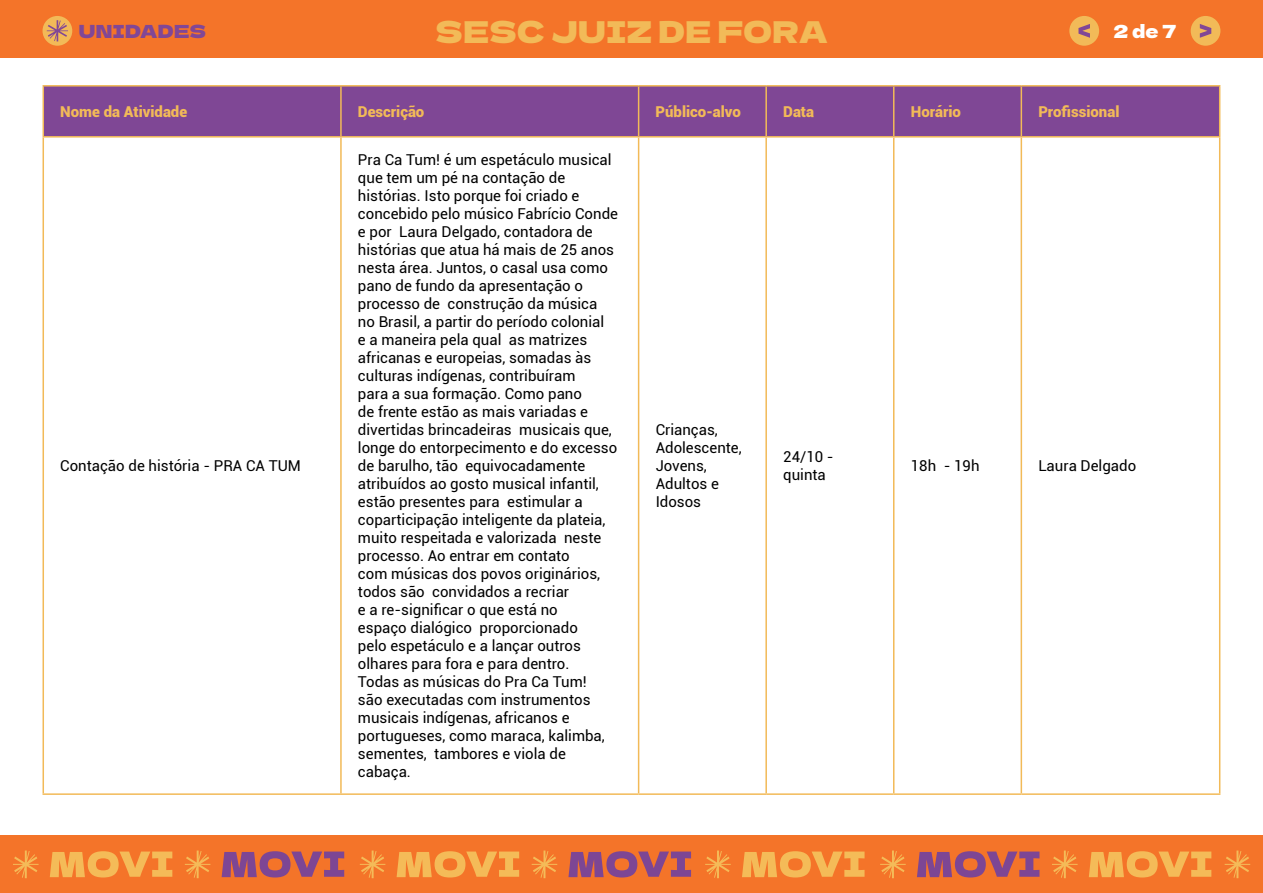
<style>
.page{position:relative;width:1263px;height:893px;background:#fff}
.page>*{position:absolute;margin:0;border:0;box-sizing:border-box;transform-origin:0 0}
.t1{font:30px "Dela Gothic One";letter-spacing:.015em;color:#f2ba58}
.t2{font:18px "Dela Gothic One";letter-spacing:.015em;color:#814796}
.t3{font:18px "Dela Gothic One";color:#fff}
.t4{font:15px/18px "Roboto";color:#000}
.t5{font:900 15px "Roboto";color:#f2ba58}
</style>
<div class="page">
<div style="left:0;top:836px;width:1263px;height:57px;background:#f47429"></div>
<div style="left:0;top:0;width:1263px;height:57px;background:#f47429"></div>
<svg style="left:13px;top:850px;width:26px;height:28px"></svg>
<svg style="left:50px;top:851px;width:122px;height:26px"></svg>
<svg style="left:185px;top:850px;width:25px;height:28px"></svg>
<svg style="left:222px;top:851px;width:122px;height:26px"></svg>
<svg style="left:360px;top:850px;width:25px;height:28px"></svg>
<svg style="left:397px;top:851px;width:122px;height:26px"></svg>
<svg style="left:532px;top:850px;width:25px;height:28px"></svg>
<svg style="left:568px;top:851px;width:123px;height:26px"></svg>
<svg style="left:705px;top:850px;width:26px;height:28px"></svg>
<svg style="left:1225px;top:850px;width:25px;height:28px"></svg>
<svg style="left:742px;top:851px;width:122px;height:26px"></svg>
<svg style="left:880px;top:850px;width:26px;height:28px"></svg>
<svg style="left:917px;top:851px;width:122px;height:26px"></svg>
<svg style="left:1052px;top:850px;width:25px;height:28px"></svg>
<svg style="left:1089px;top:851px;width:122px;height:26px"></svg>
<div style="left:43px;top:16px;width:29px;height:30px;background:#f2ba58;border-radius:50%"></div>
<svg style="left:47px;top:20px;width:21px;height:21px"></svg>
<div style="left:1069px;top:16px;width:30px;height:30px;background:#f2ba58;border-radius:50%"></div>
<svg style="left:1078px;top:24px;width:12px;height:14px"></svg>
<div style="left:1191px;top:16px;width:29px;height:30px;background:#f2ba58;border-radius:50%"></div>
<svg style="left:1200px;top:24px;width:11px;height:14px"></svg>
<div style="left:44px;top:87px;width:1175px;height:49px;background:#7f4795"></div>
<hr style="left:43px;top:85px;width:298px;height:2px;background:#f2ba58">
<hr style="left:43px;top:87px;width:1px;height:49px;background:#f2ba58">
<hr style="left:341px;top:85px;width:298px;height:2px;background:#f2ba58">
<hr style="left:340px;top:87px;width:2px;height:49px;background:#f2ba58">
<hr style="left:639px;top:85px;width:127px;height:2px;background:#f2ba58">
<hr style="left:638px;top:87px;width:1px;height:49px;background:#f2ba58">
<hr style="left:766px;top:85px;width:128px;height:2px;background:#f2ba58">
<hr style="left:765px;top:87px;width:2px;height:49px;background:#f2ba58">
<hr style="left:894px;top:85px;width:127px;height:2px;background:#f2ba58">
<hr style="left:893px;top:87px;width:1px;height:49px;background:#f2ba58">
<hr style="left:1021px;top:85px;width:199px;height:2px;background:#f2ba58">
<hr style="left:1020px;top:87px;width:2px;height:49px;background:#f2ba58">
<hr style="left:1219px;top:87px;width:1px;height:49px;background:#f2ba58">
<hr style="left:43px;top:136px;width:298px;height:2px;background:#f2ba58">
<hr style="left:43px;top:138px;width:1px;height:655px;background:#f2ba58">
<hr style="left:341px;top:136px;width:298px;height:2px;background:#f2ba58">
<hr style="left:340px;top:138px;width:2px;height:655px;background:#f2ba58">
<hr style="left:639px;top:136px;width:127px;height:2px;background:#f2ba58">
<hr style="left:638px;top:138px;width:1px;height:655px;background:#f2ba58">
<hr style="left:766px;top:136px;width:128px;height:2px;background:#f2ba58">
<hr style="left:765px;top:138px;width:2px;height:655px;background:#f2ba58">
<hr style="left:894px;top:136px;width:127px;height:2px;background:#f2ba58">
<hr style="left:893px;top:138px;width:1px;height:655px;background:#f2ba58">
<hr style="left:1021px;top:136px;width:199px;height:2px;background:#f2ba58">
<hr style="left:1020px;top:138px;width:2px;height:655px;background:#f2ba58">
<hr style="left:1219px;top:138px;width:1px;height:655px;background:#f2ba58">
<hr style="left:43px;top:793px;width:298px;height:2px;background:#f2ba58">
<hr style="left:341px;top:793px;width:298px;height:2px;background:#f2ba58">
<hr style="left:639px;top:793px;width:127px;height:2px;background:#f2ba58">
<hr style="left:766px;top:793px;width:128px;height:2px;background:#f2ba58">
<hr style="left:894px;top:793px;width:127px;height:2px;background:#f2ba58">
<hr style="left:1021px;top:793px;width:199px;height:2px;background:#f2ba58">
<p class="t2" style="left:79px;top:17px;width:129px">UNIDADES</p>
<h1 class="t1" style="left:435px;top:8px;width:394px">SESC JUIZ DE FORA</h1>
<p class="t3" style="left:1113px;top:17px;width:64px">2 de 7</p>
<p class="t5" style="left:60px;top:101px;width:128px">Nome da Atividade</p>
<p class="t5" style="left:358px;top:101px;width:68px">Descrição</p>
<p class="t5" style="left:656px;top:101px;width:87px">Público-alvo</p>
<p class="t5" style="left:783px;top:101px;width:32px">Data</p>
<p class="t5" style="left:911px;top:101px;width:52px">Horário</p>
<p class="t5" style="left:1038px;top:101px;width:83px">Profissional</p>
<p class="t4" style="left:60px;top:456px;width:242px">Contação de história - PRA CA TUM</p>
<p class="t4" style="left:358px;top:150px;width:262px">Pra Ca Tum! é um espetáculo musical que tem um pé na contação de histórias. Isto porque foi criado e concebido pelo músico Fabrício Conde e por Laura Delgado, contadora de histórias que atua há mais de 25 anos nesta área. Juntos, o casal usa como pano de fundo da apresentação o processo de construção da música no Brasil, a partir do período colonial<br>e a maneira pela qual as matrizes africanas e europeias, somadas às culturas indígenas, contribuíram<br>para a sua formação. Como pano<br>de frente estão as mais variadas e divertidas brincadeiras musicais que, longe do entorpecimento e do excesso de barulho, tão equivocadamente atribuídos ao gosto musical infantil, estão presentes para estimular a coparticipação inteligente da plateia, muito respeitada e valorizada neste processo. Ao entrar em contato<br>com músicas dos povos originários, todos são convidados a recriar<br>e a re-significar o que está no<br>espaço dialógico proporcionado<br>pelo espetáculo e a lançar outros olhares para fora e para dentro.<br>Todas as músicas do Pra Ca Tum!<br>são executadas com instrumentos musicais indígenas, africanos e portugueses, como maraca, kalimba, sementes, tambores e viola de cabaça.</p>
<p class="t4" style="left:656px;top:420px;width:88px">Crianças,<br>Adolescente,<br>Jovens,<br>Adultos e<br>Idosos</p>
<p class="t4" style="left:783px;top:447px;width:52px">24/10 - quinta</p>
<p class="t4" style="left:911px;top:456px;width:70px">18h - 19h</p>
<p class="t4" style="left:1038px;top:456px;width:99px">Laura Delgado</p>
</div>
